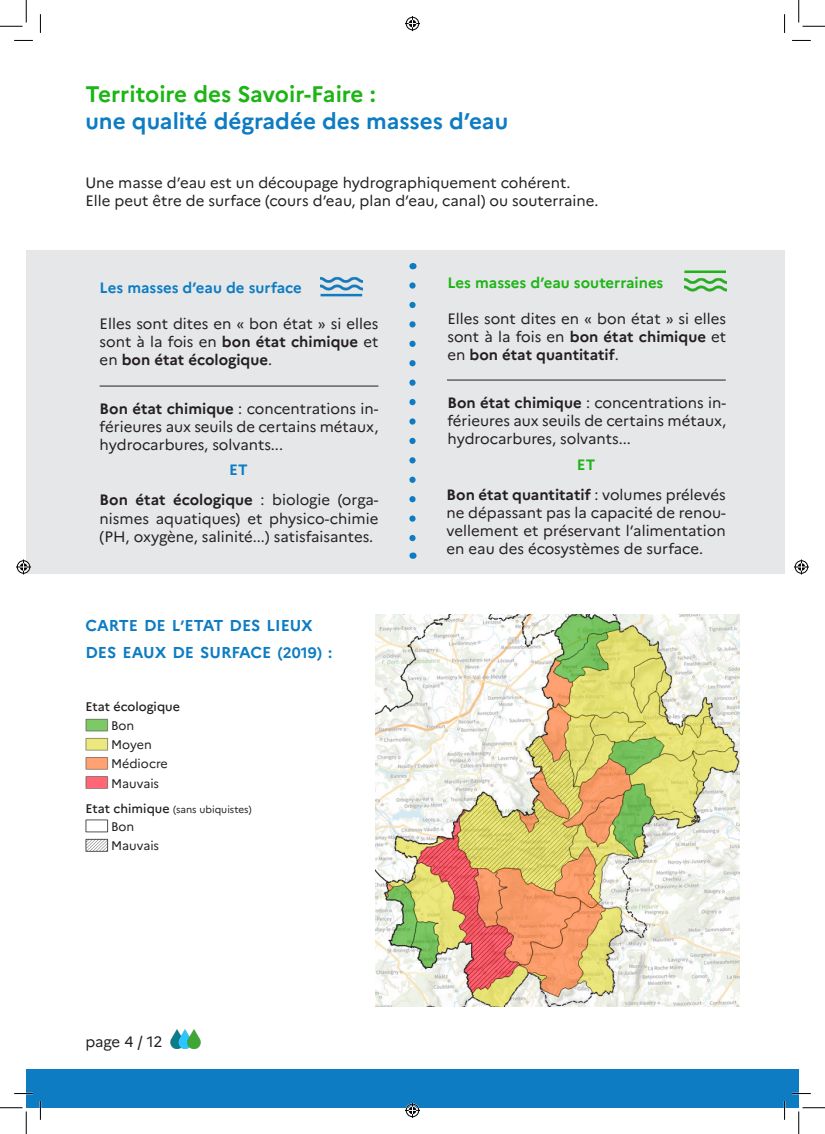
<style>
.page{position:relative;width:825px;height:1134px;background:#fff}
.page>*{position:absolute;margin:0;border:0;box-sizing:border-box;transform-origin:0 0}
.t1{font:700 22.5px "Marianne";color:#0d7cc3}
.t2{font:700 22.5px "Marianne";color:#1db515}
.t3{font:700 15.75px "Marianne";color:#0d7cc3}
.t4{font:15px/18px "Marianne";color:#231f20;text-align:justify}
.t5{font:700 15px "Marianne";color:#1db515}
.t6{font:700 15px "Marianne";color:#0d7cc3}
.t7{font:12.5px "Marianne";color:#231f20}
.t8{font:500 12.5px "Marianne";color:#231f20}
.t9{font:10px "Marianne";color:#231f20}
.s1{font-weight:700}
.s2{font-size:15px}
.s3{font-weight:500;font-size:12.5px}
</style>
<div class="page">
<div style="left:26px;top:250px;width:759px;height:324px;background:#e6e7e9"></div>
<img style="left:321px;top:276px;width:41px;height:21px">
<hr style="left:321px;top:294px;width:41px;height:2px;background:#0d7cc3">
<img style="left:684px;top:278px;width:42px;height:14px">
<hr style="left:684px;top:270px;width:42px;height:3px;background:#1db515">
<hr style="left:100px;top:386px;width:278px;height:1px;background:#231f20">
<hr style="left:447px;top:380px;width:279px;height:1px;background:#231f20">
<img style="left:85px;top:718px;width:24px;height:71px">
<img style="left:85px;top:819px;width:24px;height:33px">
<svg style="left:409px;top:285px;width:7px;height:257px"></svg>
<div style="left:26px;top:1068px;width:773px;height:39px;background:#0d7cc3"></div>
<img style="left:170px;top:1029px;width:31px;height:19px">
<img style="left:177px;top:1029px;width:17px;height:19px">
<img style="left:376px;top:614px;width:364px;height:392px">
<svg style="left:14px;top:40px;width:19px;height:1px"></svg>
<svg style="left:792px;top:40px;width:19px;height:1px"></svg>
<svg style="left:14px;top:1092px;width:19px;height:2px"></svg>
<svg style="left:792px;top:1092px;width:19px;height:2px"></svg>
<svg style="left:40px;top:14px;width:1px;height:19px"></svg>
<svg style="left:40px;top:1101px;width:1px;height:18px"></svg>
<svg style="left:784px;top:14px;width:1px;height:19px"></svg>
<svg style="left:784px;top:1101px;width:1px;height:18px"></svg>
<svg style="left:0;top:0;width:27px;height:27px"></svg>
<svg style="left:0;top:1107px;width:27px;height:26px"></svg>
<svg style="left:798px;top:0;width:27px;height:27px"></svg>
<svg style="left:798px;top:1107px;width:27px;height:26px"></svg>
<svg style="left:405px;top:16px;width:15px;height:15px"></svg>
<svg style="left:405px;top:1102px;width:15px;height:15px"></svg>
<svg style="left:16px;top:559px;width:15px;height:15px"></svg>
<svg style="left:794px;top:559px;width:15px;height:15px"></svg>
<p class="t2" style="left:85px;top:81px;width:292px">Territoire des Savoir-Faire :</p>
<p class="t1" style="left:85px;top:108px;width:424px">une qualité dégradée des masses d’eau</p>
<p class="t4" style="left:85px;top:173px;width:487px">Une masse d’eau est un découpage hydrographiquement cohérent.</p>
<p class="t4" style="left:85px;top:191px;width:514px">Elle peut être de surface (cours d’eau, plan d’eau, canal) ou souterraine.</p>
<p class="t6" style="left:100px;top:278px;width:204px">Les masses d’eau de surface</p>
<p class="t4" style="left:100px;top:314px;width:280px">Elles sont dites en « bon état » si elles sont à la fois en <span class="s1">bon état chimique</span> et en <span class="s1">bon état écologique</span>.</p>
<p class="t4" style="left:100px;top:399px;width:280px"><span class="s1">Bon état chimique</span> : concentrations in&shy;férieures aux seuils de certains métaux, hydrocarbures, solvants...</p>
<p class="t6" style="left:229px;top:461px;width:20px">ET</p>
<p class="t4" style="left:100px;top:491px;width:280px"><span class="s1">Bon état écologique</span> : biologie (orga&shy;nismes aquatiques) et physico-chimie (PH, oxygène, salinité...) satisfaisantes.</p>
<p class="t3" style="left:85px;top:615px;width:229px">CARTE DE L<span class="s2">’</span>ETAT DES LIEUX</p>
<p class="t3" style="left:85px;top:642px;width:248px">DES EAUX DE SURFACE <span class="s2">(2019) :</span></p>
<p class="t8" style="left:85px;top:698px;width:96px">Etat écologique</p>
<p class="t7" style="left:111px;top:717px;width:25px">Bon</p>
<p class="t7" style="left:111px;top:737px;width:42px">Moyen</p>
<p class="t7" style="left:111px;top:756px;width:58px">Médiocre</p>
<p class="t7" style="left:111px;top:775px;width:50px">Mauvais</p>
<p class="t7" style="left:111px;top:819px;width:25px">Bon</p>
<p class="t7" style="left:111px;top:837px;width:50px">Mauvais</p>
<p class="t9" style="left:85px;top:803px;width:168px"><span class="s3">Etat chimique</span> (sans ubiquistes)</p>
<p class="t5" style="left:447px;top:273px;width:217px">Les masses d’eau souterraines</p>
<p class="t4" style="left:447px;top:309px;width:280px">Elles sont dites en « bon état » si elles sont à la fois en <span class="s1">bon état chimique</span> et en <span class="s1">bon état quantitatif</span>.</p>
<p class="t4" style="left:447px;top:394px;width:280px"><span class="s1">Bon état chimique</span> : concentrations in&shy;férieures aux seuils de certains métaux, hydrocarbures, solvants...</p>
<p class="t5" style="left:577px;top:455px;width:20px">ET</p>
<p class="t4" style="left:447px;top:485px;width:281px"><span class="s1">Bon état quantitatif</span> : volumes prélevés ne dépassant pas la capacité de renou&shy;vellement et préservant l’alimentation en eau des écosystèmes de surface.</p>
<p class="t4" style="left:85px;top:1032px;width:79px">page 4 / 12</p>
</div>
